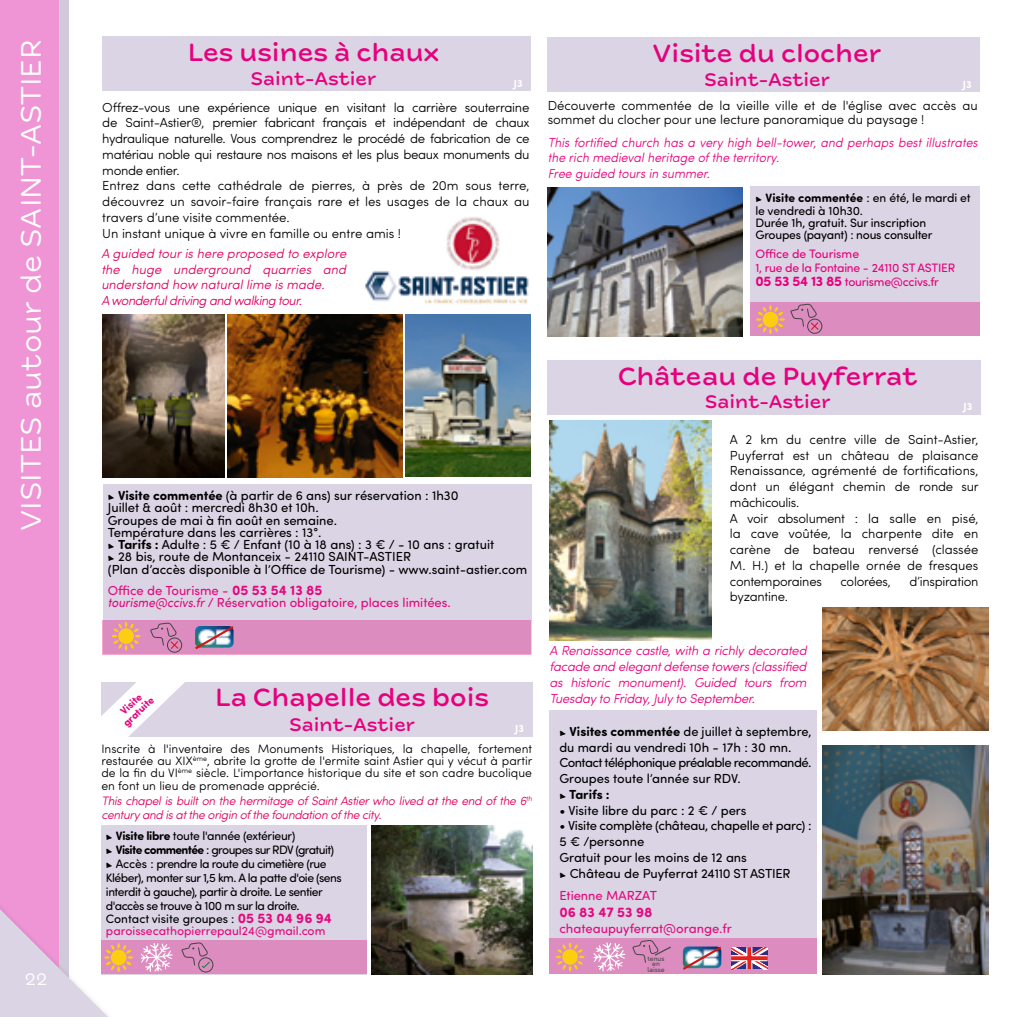
<style>
.page{position:relative;width:1017px;height:1017px;background:#fff}
.page>*{position:absolute;margin:0;border:0;box-sizing:border-box;transform-origin:0 0}
.t1{font:29.75px "New Farm";color:#fff}
.t2{font:500 26.25px "New Farm";color:#e6007d}
.t3{font:500 19.25px "New Farm";color:#e6007d}
.t4{font:17.5px "New Farm";color:#fff}
.t5{font:700 14px "Sofia Pro Soft";color:#e5087e}
.t6{font:300 13.12px/15.8px "Sofia Pro Soft";letter-spacing:-.01em;color:#000}
.t7{font:13.12px/15.8px "Sofia Pro Soft";color:#000}
.t8{font:italic 300 13.12px/15.8px "Sofia Pro Soft";color:#e6007d;text-align:justify}
.t9{font:italic 300 13.12px/15.8px "Sofia Pro Soft";color:#e6007d;scale:.95 1}
.t10{font:italic 300 13.12px/15.8px "Sofia Pro Soft";color:#df005e}
.t11{font:13.12px/12.2px "Sofia Pro Soft";color:#e5087e}
.t12{font:300 12.25px/12.2px "Sofia Pro Soft";color:#000;text-align:justify}
.t13{font:12.25px/14px "Sofia Pro Soft";letter-spacing:-.04em;color:#000}
.t14{font:italic 300 12.25px/14px "Sofia Pro Soft";letter-spacing:-.03em;color:#df005e}
.t15{font:12.25px/12.2px "Sofia Pro Soft";letter-spacing:-.01em;color:#000}
.t16{font:12.25px/14px "Sofia Pro Soft";letter-spacing:-.02em;color:#e6007d}
.t17{font:12.25px/12.2px "Sofia Pro Soft";color:#e5087e}
.t18{font:700 10.5px/10.5px "Sofia Pro Soft";color:#e6007d;text-align:center}
.t19{font:700 10.5px "Sofia Pro Soft";color:#fff}
.t20{font:10.5px "Myriad Pro";color:#fff}
.t21{font:7px/5.8px "Sofia Pro Soft";color:#4a4a49;text-align:center}
.s1{font-family:"Segoe Print";font-size:7px}
.s2{font-weight:700}
.s3{font-weight:700;font-size:14px}
.s4{font-style:italic}
.s5{color:#000}
</style>
<div class="page">
<svg style="left:58px;top:0;width:11px;height:883px;background:#d2c5d9"></svg>
<div style="left:0;top:0;width:58px;height:1017px;background:#ef94d5"></div>
<div style="left:101px;top:682px;width:432px;height:55px;background:#dad4e4"></div>
<div style="left:101px;top:825px;width:265px;height:149px;background:#dad4e4"></div>
<img style="left:371px;top:826px;width:162px;height:148px">
<div style="left:101px;top:940px;width:265px;height:33px;background:#dd8cc0"></div>
<svg style="left:0;top:883px;width:133px;height:134px"></svg>
<svg style="left:141px;top:943px;width:32px;height:29px"></svg>
<svg style="left:181px;top:942px;width:32px;height:30px"></svg>
<div style="left:103px;top:484px;width:428px;height:170px;background:#dad4e4"></div>
<div style="left:103px;top:620px;width:428px;height:34px;background:#dd8cc0"></div>
<div style="left:102px;top:37px;width:429px;height:54px;background:#dad4e4"></div>
<img style="left:365px;top:271px;width:164px;height:34px">
<img style="left:405px;top:314px;width:126px;height:162px">
<img style="left:228px;top:314px;width:174px;height:164px">
<img style="left:103px;top:314px;width:122px;height:164px">
<img style="left:442px;top:217px;width:62px;height:57px">
<svg style="left:101px;top:622px;width:135px;height:115px"></svg>
<div style="left:750px;top:186px;width:230px;height:149px;background:#dad4e4"></div>
<div style="left:750px;top:302px;width:230px;height:33px;background:#dd8cc0"></div>
<div style="left:548px;top:37px;width:432px;height:55px;background:#dad4e4"></div>
<img style="left:548px;top:187px;width:195px;height:150px">
<svg style="left:756px;top:304px;width:66px;height:30px"></svg>
<div style="left:549px;top:710px;width:268px;height:264px;background:#dad4e4"></div>
<div style="left:549px;top:938px;width:268px;height:36px;background:#dd8cc0"></div>
<div style="left:547px;top:360px;width:434px;height:55px;background:#dad4e4"></div>
<img style="left:549px;top:421px;width:163px;height:219px">
<img style="left:823px;top:607px;width:165px;height:124px">
<img style="left:823px;top:745px;width:165px;height:229px">
<svg style="left:556px;top:942px;width:28px;height:29px"></svg>
<svg style="left:593px;top:942px;width:33px;height:30px"></svg>
<svg style="left:682px;top:946px;width:40px;height:24px"></svg>
<svg style="left:731px;top:947px;width:37px;height:22px"></svg>
<svg style="left:746px;top:947px;width:6px;height:22px"></svg>
<svg style="left:731px;top:955px;width:37px;height:6px"></svg>
<svg style="left:747px;top:947px;width:4px;height:22px"></svg>
<svg style="left:731px;top:956px;width:37px;height:4px"></svg>
<svg style="left:632px;top:940px;width:39px;height:23px"></svg>
<h1 class="t1" style="left:13px;top:531px;width:493px;rotate:-90deg">VISITES autour de SAINT-ASTIER</h1>
<h3 class="t4" style="left:25px;top:969px;width:24px">22</h3>
<h2 class="t2" style="left:188px;top:36px;width:253px">Les usines à chaux</h2>
<h3 class="t3" style="left:250px;top:67px;width:128px">Saint-Astier</h3>
<h2 class="t2" style="left:653px;top:36px;width:230px">Visite du clocher</h2>
<h3 class="t3" style="left:704px;top:68px;width:128px">Saint-Astier</h3>
<p class="t6" style="left:548px;top:98px;width:432px;line-height:14px">Découverte commentée de la vieille ville et de l'église avec accès au sommet du clocher pour une lecture panoramique du paysage !</p>
<p class="t9" style="left:548px;top:134px;width:454px">This fortified church has a very high bell-tower, and perhaps best illustrates the rich medieval heritage of the territory.<br>Free guided tours in summer.</p>
<p class="t19" style="left:514px;top:75px;width:10px">J3</p>
<p class="t19" style="left:963px;top:76px;width:5px">I</p>
<p class="t19" style="left:963px;top:76px;width:10px">J3</p>
<p class="t20" style="left:515px;top:79px;width:9px">i3</p>
<p class="t6" style="left:102px;top:99px;width:429px">Offrez-vous une expérience unique en visitant la carrière souterraine de Saint-Astier®, premier fabricant français et indépendant de chaux hydraulique naturelle. Vous comprendrez le procédé de fabrication de ce matériau noble qui restaure nos maisons et les plus beaux monuments du monde entier.<br>Entrez dans cette cathédrale de pierres, à près de 20m sous terre, découvrez un savoir-faire français rare et les usages de la chaux au travers d’une visite commentée.<br>Un instant unique à vivre en famille ou entre amis !</p>
<p class="t15" style="left:755px;top:191px;width:217px"><span class="s1">►</span> <span class="s2">Visite commentée</span> : en été, le mardi et le vendredi à 10h30.<br>Durée 1h, gratuit. Sur inscription<br>Groupes (payant) : nous consulter</p>
<p class="t16" style="left:755px;top:247px;width:201px">Office de Tourisme<br>1, rue de la Fontaine - 24110 ST ASTIER<br><span class="s3">05 53 54 13 85</span> tourisme@ccivs.fr</p>
<p class="t10" style="left:101px;top:245px;width:246px">A guided tour is here proposed to explore the huge underground quarries and understand how natural lime is made.<br>A wonderful driving and walking tour.</p>
<p class="t7" style="left:108px;top:489px;width:421px;line-height:12.2px"><span class="s1">►</span> <span class="s2">Visite commentée</span> (à partir de 6 ans) sur réservation : 1h30<br>Juillet &amp; août : mercredi 8h30 et 10h.<br>Groupes de mai à fin août en semaine.<br>Température dans les carrières : 13°.<br><span class="s1">►</span> <span class="s2">Tarifs :</span> Adulte : 5 € / Enfant (10 à 18 ans) : 3 € / - 10 ans : gratuit<br><span class="s1">►</span> 28 bis, route de Montanceix - 24110 SAINT-ASTIER<br>(Plan d’accès disponible à l’Office de Tourisme) - www.saint-astier.com</p>
<p class="t11" style="left:108px;top:583px;width:345px">Office de Tourisme - <span class="s3">05 53 54 13 85<br></span><span class="s4">tourisme@ccivs.fr</span> / Réservation obligatoire, places limitées.</p>
<h2 class="t2" style="left:215px;top:681px;width:275px">La Chapelle des bois</h2>
<h3 class="t3" style="left:289px;top:712px;width:128px">Saint-Astier</h3>
<p class="t18" style="left:113px;top:713px;width:40px;rotate:-44deg">Visite gratuite</p>
<p class="t12" style="left:101px;top:742px;width:432px">Inscrite à l'inventaire des Monuments Historiques, la chapelle, fortement restaurée au XIX<sup>ème</sup>, abrite la grotte de l'ermite saint Astier qui y vécut à partir de la fin du VI<sup>ème</sup> siècle. L'importance historique du site et son cadre bucolique en font un lieu de promenade apprécié.</p>
<p class="t14" style="left:101px;top:793px;width:432px">This chapel is built on the hermitage of Saint Astier who lived at the end of the 6<sup>th </sup>century and is at the origin of the foundation of the city.</p>
<p class="t19" style="left:515px;top:721px;width:10px">J3</p>
<p class="t13" style="left:106px;top:829px;width:237px"><span class="s1">►</span> <span class="s2">Visite libre</span> toute l'année (extérieur)<br><span class="s1">►</span> <span class="s2">Visite commentée</span> : groupes sur RDV (gratuit) <span class="s1">►</span> Accès : prendre la route du cimetière (rue Kléber), monter sur 1,5 km. A la patte d'oie (sens interdit à gauche), partir à droite. Le sentier d'accès se trouve à 100 m sur la droite.</p>
<p class="t17" style="left:106px;top:912px;width:228px"><span class="s5">Contact visite groupes :</span> <span class="s3">05 53 04 96 94 </span>paroissecathopierrepaul24@gmail.com</p>
<h2 class="t2" style="left:618px;top:360px;width:301px">Château de Puyferrat</h2>
<h3 class="t3" style="left:705px;top:390px;width:128px">Saint-Astier</h3>
<p class="t6" style="left:730px;top:431px;width:250px">A 2 km du centre ville de Saint-Astier,<br>Puyferrat est un château de plaisance<br>Renaissance, agrémenté de fortifications, dont un élégant chemin de ronde sur mâchicoulis.<br>A voir absolument : la salle en pisé, la cave voûtée, la charpente dite en carène de bateau renversé (classée<br>M. H.) et la chapelle ornée de fresques contemporaines</p>
<p class="t19" style="left:964px;top:399px;width:10px">J3</p>
<p class="t6" style="left:840px;top:572px;width:52px">colorées,</p>
<p class="t6" style="left:909px;top:572px;width:71px">d’inspiration</p>
<p class="t6" style="left:730px;top:588px;width:60px">byzantine.</p>
<p class="t8" style="left:549px;top:642px;width:259px">A Renaissance castle, with a richly decorated facade and elegant defense towers (classified as historic monument). Guided tours from Tuesday to Friday, July to September.</p>
<p class="t7" style="left:559px;top:723px;width:254px"><span class="s1">►</span> <span class="s2">Visites commentée</span> de juillet à septembre, du mardi au vendredi 10h - 17h : 30 mn.<br>Contact téléphonique préalable recommandé.<br>Groupes toute l’année sur RDV.<br><span class="s1">►</span> <span class="s2">Tarifs :</span></p>
<p class="t7" style="left:559px;top:802px;width:189px">• Visite libre du parc : 2 € / pers</p>
<p class="t7" style="left:559px;top:817px;width:254px">• Visite complète (château, chapelle et parc) :<br>5 € /personne<br>Gratuit pour les moins de 12 ans<br><span class="s1">►</span> Château de Puyferrat 24110 ST ASTIER</p>
<p class="t11" style="left:559px;top:889px;width:99px">Etienne MARZAT</p>
<p class="t5" style="left:559px;top:902px;width:95px">06 83 47 53 98</p>
<p class="t11" style="left:559px;top:922px;width:174px">chateaupuyferrat@orange.fr</p>
<p class="t21" style="left:647px;top:955px;width:19px">tenus en laisse</p>
</div>
